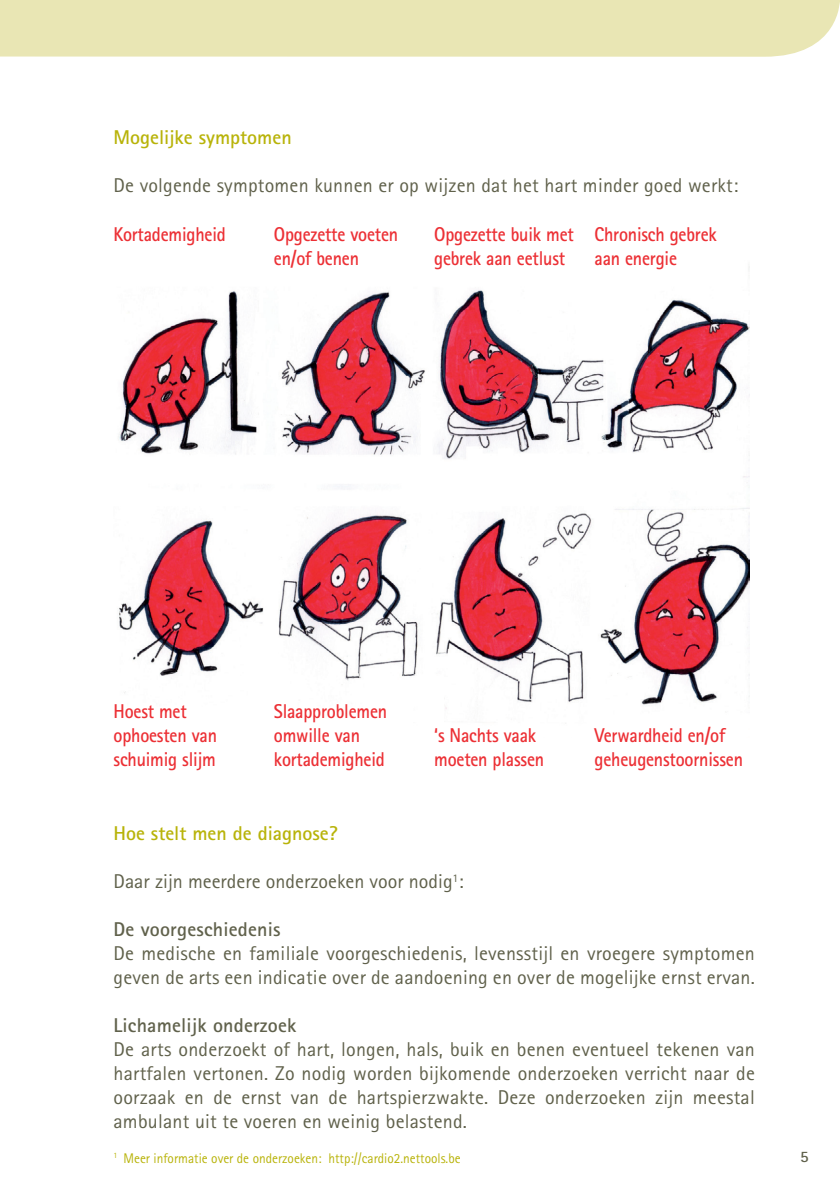
<style>
.page{position:relative;width:840px;height:1191px;background:#fff}
.page>*{position:absolute;margin:0;border:0;box-sizing:border-box;transform-origin:0 0}
.tekst{font:20px/24px "Rotis Sans Serif Std";letter-spacing:.01em;color:#60614b}
.tabel_titel{font:700 20px/24px "Rotis Sans Serif Std";letter-spacing:-.01em;color:#ec3035;scale:.9 1}
.ondertitel{font:700 20px "Rotis Sans Serif Std";color:#b8b309}
.tekst-2{font:700 20px "Rotis Sans Serif Std";letter-spacing:.01em;color:#60614b}
.t1{font:700 16px "Rotis Sans Serif Std";color:#60614b}
.tekst-3{font:14px "Rotis Sans Serif Std";color:#b8b309;scale:.95 1}
</style>
<div class="page">
<div style="left:0;top:0;width:839px;height:57px;background:#e9e6b4"></div>
<img style="left:118px;top:267px;width:631px;height:442px">
<p class="ondertitel" style="left:113px;top:125px;width:180px">Mogelijke symptomen</p>
<p class="tekst" style="left:113px;top:173px;width:626px">De volgende symptomen kunnen er op wijzen dat het hart minder goed werkt:</p>
<p class="tabel_titel" style="left:113px;top:221px;width:126px">Kortademigheid</p>
<p class="tabel_titel" style="left:274px;top:221px;width:140px">Opgezette voeten</p>
<p class="tabel_titel" style="left:274px;top:245px;width:96px">en/of benen</p>
<p class="tabel_titel" style="left:434px;top:221px;width:157px">Opgezette buik met</p>
<p class="tabel_titel" style="left:434px;top:245px;width:147px">gebrek aan eetlust</p>
<p class="tabel_titel" style="left:594px;top:221px;width:137px">Chronisch gebrek</p>
<p class="tabel_titel" style="left:594px;top:245px;width:93px">aan energie</p>
<p class="tabel_titel" style="left:113px;top:698px;width:116px">Hoest met ophoesten van schuimig slijm</p>
<p class="tabel_titel" style="left:274px;top:698px;width:127px">Slaapproblemen omwille van kortademigheid</p>
<p class="tabel_titel" style="left:434px;top:722px;width:115px">‘s Nachts vaak</p>
<p class="tabel_titel" style="left:434px;top:746px;width:124px">moeten plassen</p>
<p class="tabel_titel" style="left:594px;top:722px;width:147px">Verwardheid en/of</p>
<p class="tabel_titel" style="left:594px;top:746px;width:166px">geheugenstoornissen</p>
<p class="ondertitel" style="left:113px;top:821px;width:225px">Hoe stelt men de diagnose?</p>
<p class="tekst" style="left:113px;top:869px;width:351px">Daar zijn meerdere onderzoeken voor nodig<sup>1</sup>:</p>
<p class="tekst-2" style="left:113px;top:917px;width:168px">De voorgeschiedenis</p>
<p class="tekst" style="left:113px;top:941px;width:642px">De medische en familiale voorgeschiedenis, levensstijl en vroegere symptomen geven de arts een indicatie over de aandoening en over de mogelijke ernst ervan.</p>
<p class="tekst-2" style="left:113px;top:1013px;width:184px">Lichamelijk onderzoek</p>
<p class="tekst" style="left:113px;top:1037px;width:642px;text-align:justify">De arts onderzoekt of hart, longen, hals, buik en benen eventueel tekenen van hartfalen vertonen. Zo nodig worden bijkomende onderzoeken verricht naar de oorzaak en de ernst van de hartspierzwakte. Deze onderzoeken zijn meestal ambulant uit te voeren en weinig belastend.</p>
<p class="tekst-3" style="left:113px;top:1149px;width:367px"><sup>1</sup> Meer informatie over de onderzoeken: http://cardio2.nettools.be</p>
<p class="t1" style="left:799px;top:1146px;width:10px">5</p>
</div>
